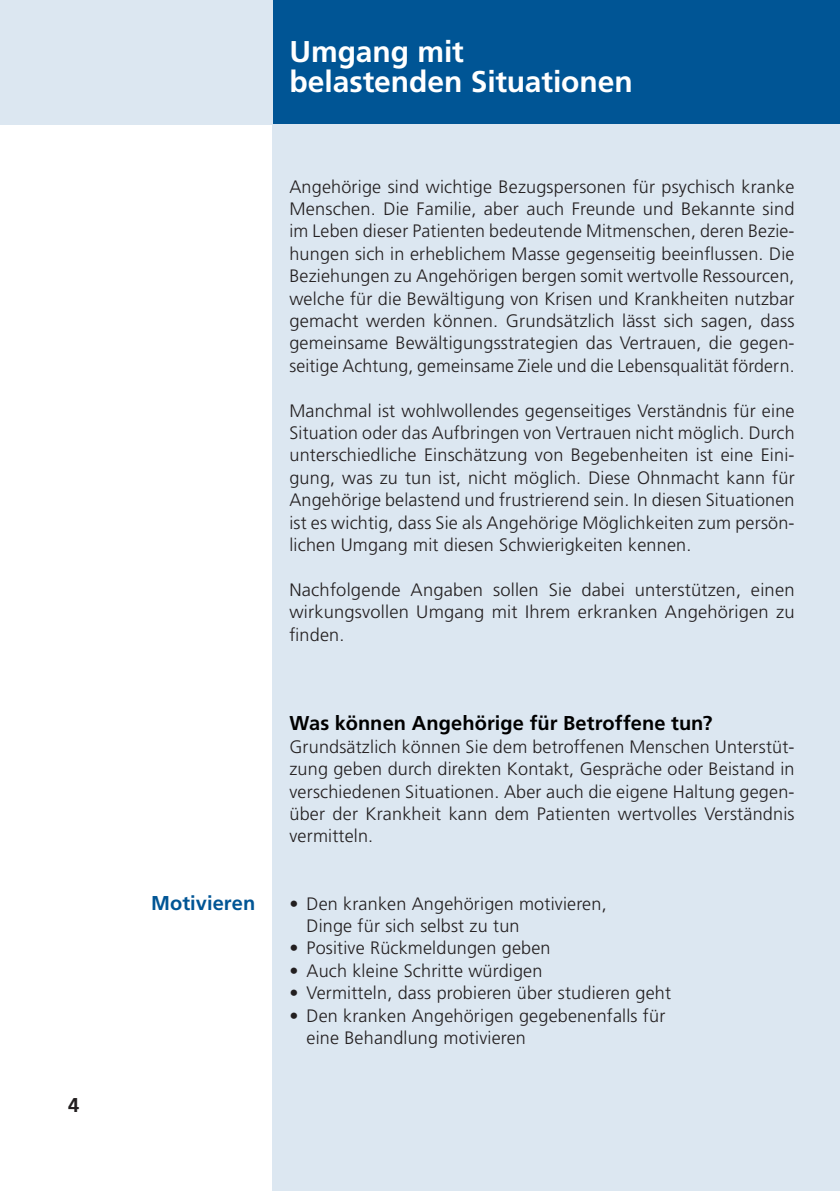
<style>
.page{position:relative;width:840px;height:1191px;background:#fff}
.page>*{position:absolute;margin:0;border:0;box-sizing:border-box;transform-origin:0 0}
.t1{font:700 30px/30px "Frutiger LT Std";letter-spacing:-.005em;color:#fff}
.t2{font:700 20px "Frutiger LT Std";letter-spacing:.005em;color:#000}
.t3{font:700 20px "Frutiger LT Std";letter-spacing:.005em;color:#005595}
.t4{font:700 20px "Frutiger LT Std";color:#231f20}
.t5{font:300 18px/22.4px "Frutiger LT Std";letter-spacing:.01em;color:#231f20;text-align:justify}
</style>
<div class="page">
<div style="left:272px;top:0;width:567px;height:125px;background:#005595"></div>
<div style="left:0;top:0;width:272px;height:125px;background:#dce7f1"></div>
<div style="left:272px;top:125px;width:567px;height:1066px;background:#dce7f1"></div>
<p class="t4" style="left:68px;top:1093px;width:13px">4</p>
<p class="t3" style="left:151px;top:891px;width:106px">Motivieren</p>
<h1 class="t1" style="left:289px;top:37px;width:344px">Umgang mit belastenden Situationen</h1>
<p class="t5" style="left:289px;top:175px;width:506px">Angehörige sind wichtige Bezugspersonen für psychisch kranke Menschen. Die Familie, aber auch Freunde und Bekannte sind im Leben dieser Patienten bedeutende Mitmenschen, deren Bezie&shy;hungen sich in erheblichem Masse gegenseitig beeinflussen. Die Beziehungen zu Angehörigen bergen somit wertvolle Ressourcen, welche für die Bewältigung von Krisen und Krankheiten nutzbar gemacht werden können. Grundsätzlich lässt sich sagen, dass gemeinsame Bewältigungsstrategien das Vertrauen, die gegen&shy;seitige Achtung, gemeinsame Ziele und die Lebensqualität fördern.</p>
<p class="t5" style="left:289px;top:399px;width:506px">Manchmal ist wohlwollendes gegenseitiges Verständnis für eine Situation oder das Aufbringen von Vertrauen nicht möglich. Durch unterschiedliche Einschätzung von Begebenheiten ist eine Eini&shy;gung, was zu tun ist, nicht möglich. Diese Ohnmacht kann für Angehörige belastend und frustrierend sein. In diesen Situationen ist es wichtig, dass Sie als Angehörige Möglichkeiten zum persön&shy;lichen Umgang mit diesen Schwierigkeiten kennen.</p>
<p class="t5" style="left:289px;top:579px;width:506px">Nachfolgende Angaben sollen Sie dabei unterstützen, einen wirkungsvollen Umgang mit Ihrem erkranken Angehörigen zu finden.</p>
<p class="t2" style="left:289px;top:711px;width:424px">Was können Angehörige für Betroffene tun?</p>
<p class="t5" style="left:289px;top:735px;width:506px">Grundsätzlich können Sie dem betroffenen Menschen Unterstüt&shy;zung geben durch direkten Kontakt, Gespräche oder Beistand in verschiedenen Situationen. Aber auch die eigene Haltung gegen&shy;über der Krankheit kann dem Patienten wertvolles Verständnis vermitteln.</p>
<p class="t5" style="left:306px;top:892px;width:301px;text-indent:-17px">• Den kranken Angehörigen motivieren,<br>Dinge für sich selbst zu tun</p>
<p class="t5" style="left:289px;top:937px;width:262px">• Positive Rückmeldungen geben</p>
<p class="t5" style="left:289px;top:959px;width:254px">• Auch kleine Schritte würdigen</p>
<p class="t5" style="left:289px;top:982px;width:383px">• Vermitteln, dass probieren über studieren geht</p>
<p class="t5" style="left:306px;top:1004px;width:360px;text-indent:-17px">• Den kranken Angehörigen gegebenenfalls für eine Behandlung motivieren</p>
</div>
